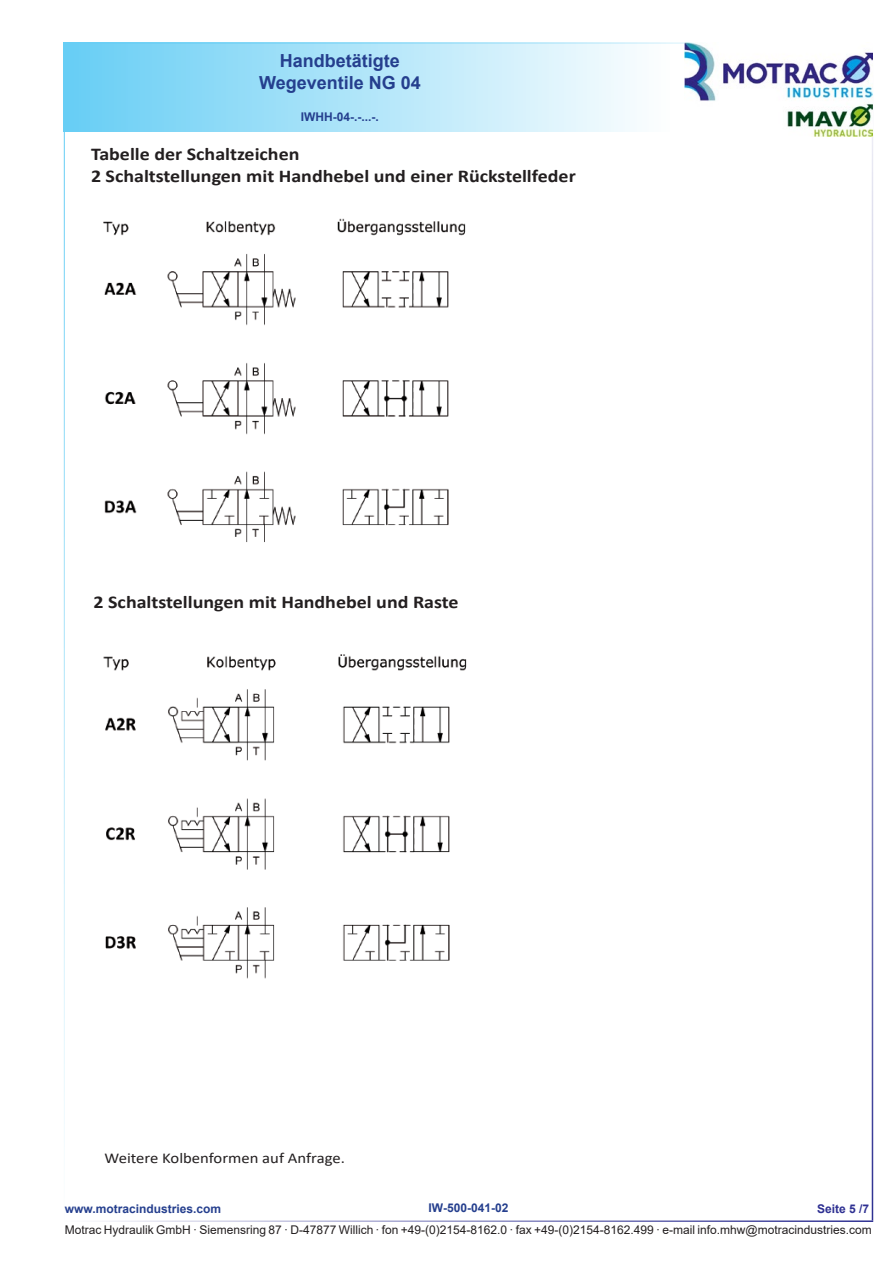
<style>
.page{position:relative;width:893px;height:1263px;background:#fff}
.page>*{position:absolute;margin:0;border:0;box-sizing:border-box;transform-origin:0 0}
.t1{font:700 18px/22.2px "Calibri";color:#231f20;scale:1.11 1}
.t2{font:700 18px/21.6px "Arial";color:#253f8e;text-align:center}
.t3{font:15px "Calibri";color:#231f20;scale:1.11 1}
.t4{font:12px "Arial";color:#231f20}
.t5{font:700 12px "Arial";color:#253f8e}
.t6{font:700 12px "Arial";color:#2e3092}
</style>
<div class="page">
<div style="left:64px;top:43px;width:606px;height:89px;background:linear-gradient(to right,#66cef5,#fdfefe)"></div>
<hr style="left:64px;top:43px;width:808px;height:1px;background:#67cef5">
<hr style="left:64px;top:1220px;width:809px;height:2px;background:#2e3092">
<hr style="left:64px;top:43px;width:1px;height:1177px;background:#67cef5">
<hr style="left:872px;top:43px;width:1px;height:1177px;background:#2e3092">
<img style="left:685px;top:43px;width:187px;height:93px">
<img style="left:103px;top:218px;width:363px;height:325px">
<img style="left:103px;top:654px;width:364px;height:325px">
<h1 class="t2" style="left:259px;top:50px;width:163px">Handbetätigte<br>Wegeventile NG 04</h1>
<p class="t5" style="left:301px;top:108px;width:79px">IWHH-04-.-...-.</p>
<h1 class="t1" style="left:91px;top:142px;width:438px">Tabelle der Schaltzeichen<br>2 Schaltstellungen mit Handhebel und einer Rückstellfeder</h1>
<h1 class="t1" style="left:94px;top:590px;width:330px">2 Schaltstellungen mit Handhebel und Raste</h1>
<p class="t3" style="left:105px;top:1147px;width:218px">Weitere Kolbenformen auf Anfrage.</p>
<p class="t5" style="left:429px;top:1199px;width:81px">IW-500-041-02</p>
<p class="t5" style="left:65px;top:1201px;width:158px">www.motracindustries.com</p>
<p class="t6" style="left:817px;top:1201px;width:54px">Seite 5 /7</p>
<p class="t4" style="left:65px;top:1221px;width:808px">Motrac Hydraulik GmbH · Siemensring 87 · D-47877 Willich · fon +49-(0)2154-8162.0 · fax +49-(0)2154-8162.499 · e-mail info.mhw@motracindustries.com</p>
</div>
